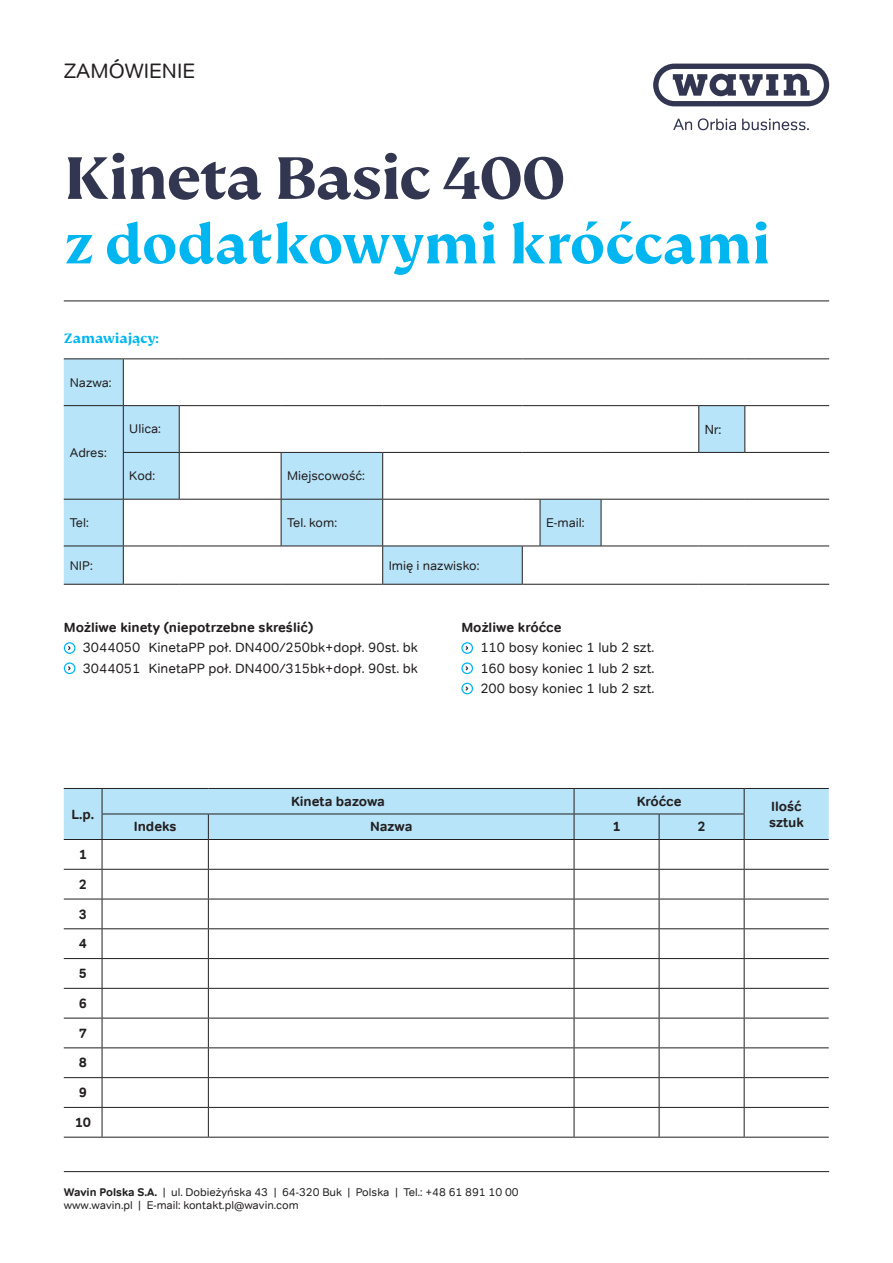
<style>
.page{position:relative;width:893px;height:1263px;background:#fff}
.page>*{position:absolute;margin:0;border:0;box-sizing:border-box;transform-origin:0 0}
.t1{font:700 66px "FS Kim";letter-spacing:-.02em;color:#323650}
.t2{font:700 60px "FS Kim";color:#00b6f0}
.t3{font:21px "Tondo";color:#231f20}
.t4{font:700 15px "FS Kim";color:#00b6f0}
.t5{font:13.5px/20.2px "Tondo";color:#231f20}
.t6{font:700 13.5px/16.2px "Tondo";color:#231f20}
.t7{font:12.75px "Tondo";color:#231f20}
.t8{font:12.75px "Helvetica Neue LT Pro";color:#231f20}
.t9{font:11.25px/13.5px "Tondo";color:#231f20}
.s1{font-weight:700}
</style>
<div class="page">
<hr style="left:64px;top:301px;width:765px;height:1px;background:#231f20">
<svg style="left:653px;top:64px;width:176px;height:42px"></svg>
<svg style="left:673px;top:119px;width:19px;height:11px"></svg>
<svg style="left:698px;top:118px;width:38px;height:12px"></svg>
<svg style="left:742px;top:118px;width:67px;height:12px"></svg>
<svg style="left:64px;top:359px;width:681px;height:225px"></svg>
<hr style="left:64px;top:358px;width:59px;height:1px;background:#231f20">
<hr style="left:123px;top:358px;width:56px;height:1px;background:#231f20">
<hr style="left:123px;top:359px;width:1px;height:46px;background:#231f20">
<hr style="left:179px;top:358px;width:102px;height:1px;background:#231f20">
<hr style="left:281px;top:358px;width:102px;height:1px;background:#231f20">
<hr style="left:383px;top:358px;width:139px;height:1px;background:#231f20">
<svg style="left:522px;top:358px;width:18px;height:1px"></svg>
<hr style="left:540px;top:358px;width:61px;height:1px;background:#231f20">
<hr style="left:601px;top:358px;width:98px;height:1px;background:#231f20">
<hr style="left:699px;top:358px;width:46px;height:1px;background:#231f20">
<hr style="left:745px;top:358px;width:84px;height:1px;background:#231f20">
<hr style="left:64px;top:405px;width:59px;height:1px;background:#231f20">
<hr style="left:123px;top:405px;width:56px;height:1px;background:#231f20">
<hr style="left:123px;top:406px;width:1px;height:46px;background:#231f20">
<hr style="left:179px;top:405px;width:102px;height:1px;background:#231f20">
<hr style="left:179px;top:406px;width:1px;height:46px;background:#231f20">
<hr style="left:281px;top:405px;width:102px;height:1px;background:#231f20">
<hr style="left:383px;top:405px;width:139px;height:1px;background:#231f20">
<svg style="left:522px;top:405px;width:18px;height:1px"></svg>
<hr style="left:540px;top:405px;width:61px;height:1px;background:#231f20">
<hr style="left:601px;top:405px;width:98px;height:1px;background:#231f20">
<hr style="left:699px;top:405px;width:46px;height:1px;background:#231f20">
<hr style="left:698px;top:406px;width:1px;height:46px;background:#231f20">
<hr style="left:745px;top:405px;width:84px;height:1px;background:#231f20">
<hr style="left:744px;top:406px;width:1px;height:46px;background:#231f20">
<hr style="left:123px;top:452px;width:56px;height:1px;background:#231f20">
<hr style="left:123px;top:453px;width:1px;height:46px;background:#231f20">
<hr style="left:179px;top:452px;width:102px;height:1px;background:#231f20">
<hr style="left:179px;top:453px;width:1px;height:46px;background:#231f20">
<hr style="left:281px;top:452px;width:102px;height:1px;background:#231f20">
<hr style="left:281px;top:453px;width:1px;height:46px;background:#231f20">
<hr style="left:383px;top:452px;width:139px;height:1px;background:#231f20">
<hr style="left:382px;top:453px;width:1px;height:46px;background:#231f20">
<svg style="left:522px;top:452px;width:18px;height:1px"></svg>
<hr style="left:540px;top:452px;width:61px;height:1px;background:#231f20">
<hr style="left:601px;top:452px;width:98px;height:1px;background:#231f20">
<hr style="left:699px;top:452px;width:46px;height:1px;background:#231f20">
<hr style="left:745px;top:452px;width:84px;height:1px;background:#231f20">
<hr style="left:64px;top:499px;width:59px;height:1px;background:#231f20">
<hr style="left:123px;top:499px;width:56px;height:1px;background:#231f20">
<hr style="left:123px;top:500px;width:1px;height:46px;background:#231f20">
<hr style="left:179px;top:499px;width:102px;height:1px;background:#231f20">
<hr style="left:281px;top:499px;width:102px;height:1px;background:#231f20">
<hr style="left:281px;top:500px;width:1px;height:46px;background:#231f20">
<hr style="left:383px;top:499px;width:139px;height:1px;background:#231f20">
<hr style="left:382px;top:500px;width:1px;height:46px;background:#231f20">
<svg style="left:522px;top:499px;width:18px;height:1px"></svg>
<hr style="left:540px;top:499px;width:61px;height:1px;background:#231f20">
<hr style="left:540px;top:500px;width:1px;height:46px;background:#231f20">
<hr style="left:601px;top:499px;width:98px;height:1px;background:#231f20">
<hr style="left:601px;top:500px;width:1px;height:46px;background:#231f20">
<hr style="left:699px;top:499px;width:46px;height:1px;background:#231f20">
<hr style="left:745px;top:499px;width:84px;height:1px;background:#231f20">
<hr style="left:64px;top:546px;width:59px;height:1px;background:#231f20">
<hr style="left:123px;top:546px;width:56px;height:1px;background:#231f20">
<hr style="left:123px;top:546px;width:1px;height:38px;background:#231f20">
<hr style="left:179px;top:546px;width:102px;height:1px;background:#231f20">
<hr style="left:281px;top:546px;width:102px;height:1px;background:#231f20">
<hr style="left:383px;top:546px;width:139px;height:1px;background:#231f20">
<hr style="left:382px;top:546px;width:1px;height:38px;background:#231f20">
<svg style="left:523px;top:546px;width:17px;height:1px"></svg>
<hr style="left:522px;top:546px;width:1px;height:38px;background:#231f20">
<hr style="left:540px;top:546px;width:61px;height:1px;background:#231f20">
<hr style="left:601px;top:546px;width:98px;height:1px;background:#231f20">
<hr style="left:699px;top:546px;width:46px;height:1px;background:#231f20">
<hr style="left:745px;top:546px;width:84px;height:1px;background:#231f20">
<hr style="left:64px;top:584px;width:59px;height:1px;background:#231f20">
<hr style="left:123px;top:584px;width:56px;height:1px;background:#231f20">
<hr style="left:179px;top:584px;width:102px;height:1px;background:#231f20">
<hr style="left:281px;top:584px;width:102px;height:1px;background:#231f20">
<hr style="left:383px;top:584px;width:139px;height:1px;background:#231f20">
<svg style="left:522px;top:584px;width:18px;height:1px"></svg>
<hr style="left:540px;top:584px;width:61px;height:1px;background:#231f20">
<hr style="left:601px;top:584px;width:98px;height:1px;background:#231f20">
<hr style="left:699px;top:584px;width:46px;height:1px;background:#231f20">
<hr style="left:745px;top:584px;width:84px;height:1px;background:#231f20">
<svg style="left:64px;top:788px;width:765px;height:349px"></svg>
<hr style="left:64px;top:1137px;width:38px;height:1px;background:#231f20">
<hr style="left:102px;top:1137px;width:106px;height:1px;background:#231f20">
<hr style="left:208px;top:1137px;width:366px;height:1px;background:#231f20">
<hr style="left:574px;top:1137px;width:85px;height:1px;background:#231f20">
<hr style="left:659px;top:1137px;width:85px;height:1px;background:#231f20">
<hr style="left:744px;top:1137px;width:85px;height:1px;background:#231f20">
<div style="left:64px;top:642px;width:11px;height:12px;border:1px solid #00b6f0;border-radius:50%"></div>
<div style="left:64px;top:662px;width:11px;height:12px;border:1px solid #00b6f0;border-radius:50%"></div>
<div style="left:461px;top:642px;width:12px;height:12px;border:1px solid #00b6f0;border-radius:50%"></div>
<svg style="left:465px;top:646px;width:4px;height:4px"></svg>
<div style="left:461px;top:662px;width:12px;height:12px;border:1px solid #00b6f0;border-radius:50%"></div>
<svg style="left:465px;top:666px;width:4px;height:5px"></svg>
<div style="left:461px;top:683px;width:12px;height:11px;border:1px solid #00b6f0;border-radius:50%"></div>
<svg style="left:464px;top:685px;width:5px;height:7px"></svg>
<hr style="left:64px;top:1171px;width:765px;height:1px;background:#231f20">
<h3 class="t3" style="left:64px;top:58px;width:133px">ZAMÓWIENIE</h3>
<h1 class="t1" style="left:64px;top:141px;width:503px">Kineta Basic 400</h1>
<h2 class="t2" style="left:64px;top:211px;width:708px">z dodatkowymi króćcami</h2>
<p class="t4" style="left:64px;top:329px;width:97px">Zamawiający:</p>
<p class="t7" style="left:70px;top:375px;width:43px">Nazwa:</p>
<p class="t7" style="left:70px;top:445px;width:38px">Adres:</p>
<p class="t7" style="left:129px;top:421px;width:33px">Ulica:</p>
<p class="t8" style="left:705px;top:421px;width:18px">Nr:</p>
<p class="t7" style="left:129px;top:468px;width:27px">Kod:</p>
<p class="t7" style="left:287px;top:468px;width:79px">Miejscowość:</p>
<p class="t7" style="left:70px;top:515px;width:20px">Tel:</p>
<p class="t7" style="left:287px;top:515px;width:51px">Tel. kom:</p>
<p class="t7" style="left:546px;top:515px;width:40px">E-mail:</p>
<p class="t7" style="left:70px;top:557px;width:24px">NIP:</p>
<p class="t7" style="left:389px;top:557px;width:92px">Imię i nazwisko:</p>
<p class="t6" style="left:64px;top:619px;width:251px">Możliwe kinety (niepotrzebne skreślić)</p>
<p class="t5" style="left:83px;top:638px;width:337px">3044050 KinetaPP poł. DN400/250bk+dopł. 90st. bk<br>3044051 KinetaPP poł. DN400/315bk+dopł. 90st. bk</p>
<p class="t6" style="left:461px;top:619px;width:102px">Możliwe króćce</p>
<p class="t5" style="left:480px;top:638px;width:175px;text-align:justify">110 bosy koniec 1 lub 2 szt.<br>160 bosy koniec 1 lub 2 szt.<br>200 bosy koniec 1 lub 2 szt.</p>
<p class="t6" style="left:72px;top:806px;width:24px">L.p.</p>
<p class="t6" style="left:79px;top:846px;width:10px">1</p>
<p class="t6" style="left:79px;top:876px;width:10px">2</p>
<p class="t6" style="left:79px;top:906px;width:10px">3</p>
<p class="t6" style="left:79px;top:936px;width:10px">4</p>
<p class="t6" style="left:79px;top:965px;width:10px">5</p>
<p class="t6" style="left:79px;top:995px;width:10px">6</p>
<p class="t6" style="left:79px;top:1025px;width:10px">7</p>
<p class="t6" style="left:79px;top:1055px;width:10px">8</p>
<p class="t6" style="left:79px;top:1084px;width:10px">9</p>
<p class="t6" style="left:75px;top:1114px;width:18px">10</p>
<p class="t6" style="left:291px;top:793px;width:95px">Kineta bazowa</p>
<p class="t6" style="left:637px;top:793px;width:46px">Króćce</p>
<p class="t6" style="left:769px;top:798px;width:36px">Ilość sztuk</p>
<p class="t6" style="left:134px;top:819px;width:44px">Indeks</p>
<p class="t6" style="left:370px;top:819px;width:44px">Nazwa</p>
<p class="t6" style="left:612px;top:819px;width:10px">1</p>
<p class="t6" style="left:697px;top:819px;width:10px">2</p>
<p class="t9" style="left:64px;top:1185px;width:456px"><span class="s1">Wavin Polska S.A.</span> | ul. Dobieżyńska 43 | 64-320 Buk | Polska | Tel.: +48 61 891 10 00 www.wavin.pl | E-mail: kontakt.pl@wavin.com</p>
</div>
